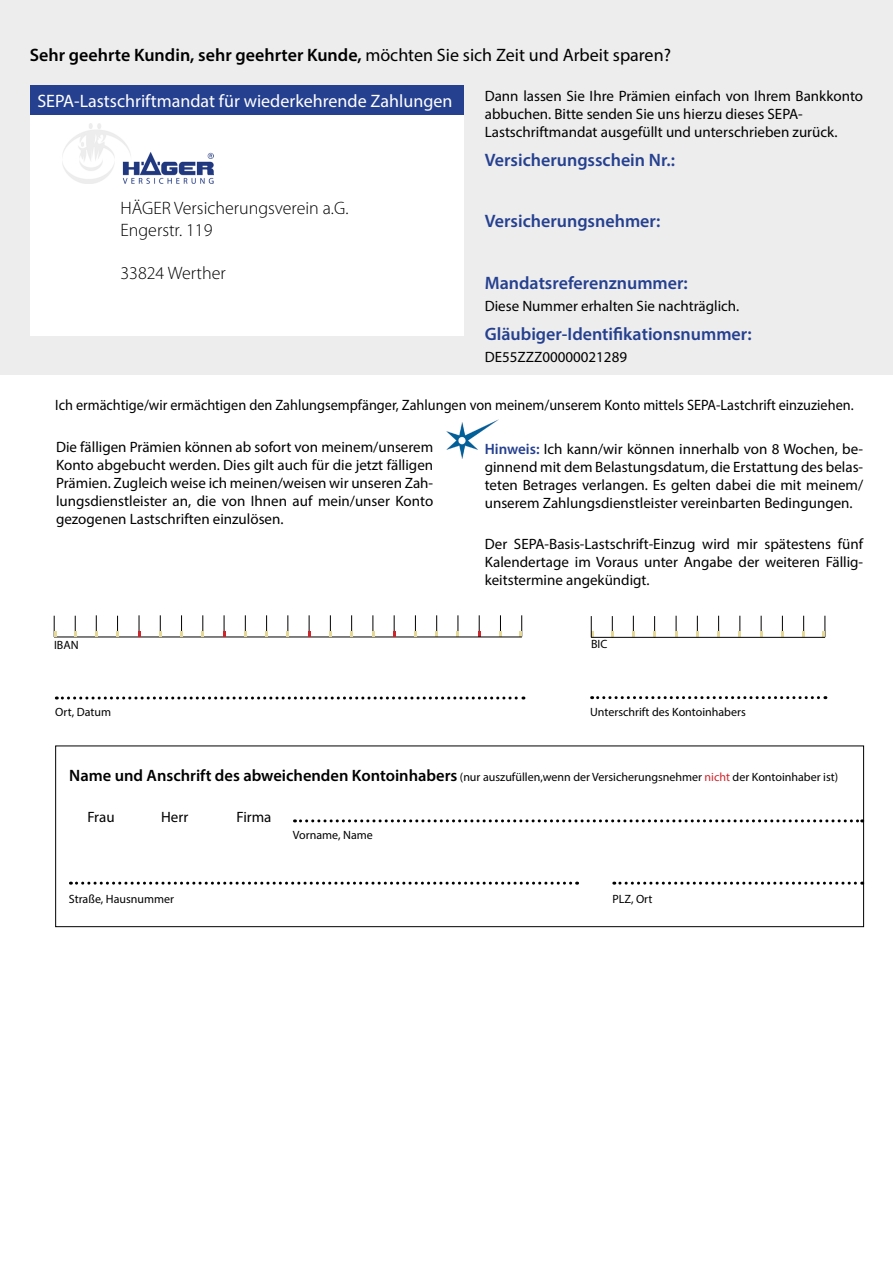
<style>
.page{position:relative;width:893px;height:1263px;background:#fff}
.page>*{position:absolute;margin:0;border:0;box-sizing:border-box;transform-origin:0 0}
.t1{font:600 18px "Myriad Pro";color:#25408f}
.t2{font:600 18px "Myriad Pro";color:#000}
.t3{font:300 18px/21.6px "Myriad Pro";color:#000}
.t4{font:18px "Myriad Pro";color:#fff}
.t5{font:15px/18px "Myriad Pro";color:#000;text-align:justify}
.t6{font:15px "Myriad Pro";color:#000;scale:.95 1}
.t7{font:12px "Myriad Pro";color:#000}
.s1{font-weight:400}
.s2{font-weight:600;color:#25408f}
.s3{font-weight:600;font-size:16.5px}
.s4{color:#d2232a}
</style>
<div class="page">
<div style="left:55px;top:745px;width:809px;height:182px;border:1px solid #000"></div>
<img style="left:446px;top:419px;width:53px;height:40px">
<div style="left:0;top:0;width:893px;height:374px;background:#ededee"></div>
<div style="left:30px;top:115px;width:433px;height:221px;background:#fff"></div>
<div style="left:30px;top:85px;width:433px;height:30px;background:#25408f"></div>
<svg style="left:611px;top:616px;width:3px;height:21px"></svg>
<svg style="left:632px;top:616px;width:3px;height:21px"></svg>
<svg style="left:654px;top:616px;width:2px;height:21px"></svg>
<svg style="left:696px;top:616px;width:3px;height:21px"></svg>
<svg style="left:675px;top:616px;width:2px;height:21px"></svg>
<svg style="left:717px;top:616px;width:3px;height:21px"></svg>
<svg style="left:738px;top:616px;width:3px;height:21px"></svg>
<svg style="left:781px;top:616px;width:3px;height:21px"></svg>
<svg style="left:760px;top:616px;width:3px;height:21px"></svg>
<svg style="left:802px;top:616px;width:3px;height:21px"></svg>
<svg style="left:822px;top:616px;width:4px;height:21px"></svg>
<hr style="left:591px;top:637px;width:234px;height:1px;background:#000">
<svg style="left:591px;top:616px;width:3px;height:21px"></svg>
<svg style="left:56px;top:696px;width:468px;height:3px"></svg>
<svg style="left:592px;top:696px;width:234px;height:3px"></svg>
<svg style="left:294px;top:819px;width:569px;height:3px"></svg>
<svg style="left:70px;top:882px;width:508px;height:3px"></svg>
<svg style="left:614px;top:882px;width:249px;height:3px"></svg>
<img style="left:62px;top:124px;width:151px;height:59px">
<svg style="left:478px;top:615px;width:2px;height:22px"></svg>
<svg style="left:435px;top:615px;width:3px;height:22px"></svg>
<svg style="left:456px;top:615px;width:3px;height:22px"></svg>
<svg style="left:499px;top:615px;width:3px;height:22px"></svg>
<svg style="left:519px;top:615px;width:3px;height:22px"></svg>
<hr style="left:54px;top:637px;width:468px;height:1px;background:#000">
<svg style="left:138px;top:615px;width:2px;height:22px"></svg>
<svg style="left:223px;top:615px;width:3px;height:22px"></svg>
<svg style="left:308px;top:615px;width:2px;height:22px"></svg>
<svg style="left:393px;top:615px;width:2px;height:22px"></svg>
<svg style="left:54px;top:616px;width:3px;height:21px"></svg>
<svg style="left:74px;top:616px;width:3px;height:21px"></svg>
<svg style="left:95px;top:615px;width:3px;height:22px"></svg>
<svg style="left:117px;top:616px;width:2px;height:21px"></svg>
<svg style="left:159px;top:615px;width:3px;height:22px"></svg>
<svg style="left:180px;top:615px;width:3px;height:22px"></svg>
<svg style="left:201px;top:615px;width:3px;height:22px"></svg>
<svg style="left:244px;top:615px;width:3px;height:22px"></svg>
<svg style="left:265px;top:615px;width:3px;height:22px"></svg>
<svg style="left:287px;top:615px;width:2px;height:22px"></svg>
<svg style="left:329px;top:615px;width:3px;height:22px"></svg>
<svg style="left:350px;top:615px;width:3px;height:22px"></svg>
<svg style="left:372px;top:615px;width:2px;height:22px"></svg>
<svg style="left:414px;top:615px;width:3px;height:22px"></svg>
<p class="t2" style="left:30px;top:43px;width:643px">Sehr geehrte Kundin, sehr geehrter Kunde, <span class="s1">möchten Sie sich Zeit und Arbeit sparen?</span></p>
<p class="t5" style="left:485px;top:87px;width:380px;text-align:left">Dann lassen Sie Ihre Prämien einfach von Ihrem Bankkonto abbuchen. Bitte senden Sie uns hierzu dieses SEPA-<br>Lastschriftmandat ausgefüllt und unterschrieben zurück.</p>
<p class="t4" style="left:37px;top:90px;width:416px">SEPA-Lastschriftmandat für wiederkehrende Zahlungen</p>
<p class="t3" style="left:120px;top:198px;width:229px">HÄGER Versicherungsverein a.G.<br>Engerstr. 119</p>
<p class="t3" style="left:120px;top:263px;width:107px">33824 Werther</p>
<p class="t1" style="left:485px;top:148px;width:192px">Versicherungsschein Nr.:</p>
<p class="t1" style="left:485px;top:210px;width:177px">Versicherungsnehmer:</p>
<p class="t1" style="left:485px;top:271px;width:205px">Mandatsreferenznummer:</p>
<p class="t5" style="left:485px;top:297px;width:256px">Diese Nummer erhalten Sie nachträglich.</p>
<p class="t5" style="left:485px;top:348px;width:144px">DE55ZZZ00000021289</p>
<p class="t1" style="left:485px;top:322px;width:268px">Gläubiger-Identifikationsnummer:</p>
<p class="t6" style="left:55px;top:395px;width:842px">Ich ermächtige/wir ermächtigen den Zahlungsempfänger, Zahlungen von meinem/unserem Konto mittels SEPA-Lastchrift einzuziehen.</p>
<p class="t5" style="left:56px;top:438px;width:379px">Die fälligen Prämien können ab sofort von meinem/unserem Konto abgebucht werden. Dies gilt auch für die jetzt fälligen Prämien. Zugleich weise ich meinen/weisen wir unseren Zah&shy;lungsdienstleister an, die von Ihnen auf mein/unser Konto gezogenen Lastschriften einzulösen.</p>
<p class="t5" style="left:485px;top:440px;width:380px"><span class="s2">Hinweis:</span> Ich kann/wir können innerhalb von 8 Wochen, be&shy;ginnend mit dem Belastungsdatum, die Erstattung des belas&shy;teten Betrages verlangen. Es gelten dabei die mit meinem/ unserem Zahlungsdienstleister vereinbarten Bedingungen.</p>
<p class="t5" style="left:485px;top:535px;width:380px">Der SEPA-Basis-Lastschrift-Einzug wird mir spätestens fünf Kalendertage im Voraus unter Angabe der weiteren Fällig&shy;keitstermine angekündigt.</p>
<p class="t7" style="left:54px;top:637px;width:26px">IBAN</p>
<p class="t7" style="left:591px;top:636px;width:18px">BIC</p>
<p class="t7" style="left:55px;top:704px;width:57px">Ort, Datum</p>
<p class="t7" style="left:590px;top:704px;width:157px">Unterschrift des Kontoinhabers</p>
<p class="t7" style="left:69px;top:769px;width:770px"><span class="s3">Name und Anschrift des abweichenden Kontoinhabers</span> (nur auszufüllen,wenn der Versicherungsnehmer <span class="s4">nicht</span> der Kontoinhaber ist)</p>
<p class="t5" style="left:87px;top:807px;width:29px">Frau</p>
<p class="t5" style="left:161px;top:807px;width:29px">Herr</p>
<p class="t5" style="left:236px;top:807px;width:37px">Firma</p>
<p class="t7" style="left:293px;top:827px;width:81px">Vorname, Name</p>
<p class="t7" style="left:69px;top:892px;width:107px">Straße, Hausnummer</p>
<p class="t7" style="left:612px;top:892px;width:42px">PLZ, Ort</p>
</div>
